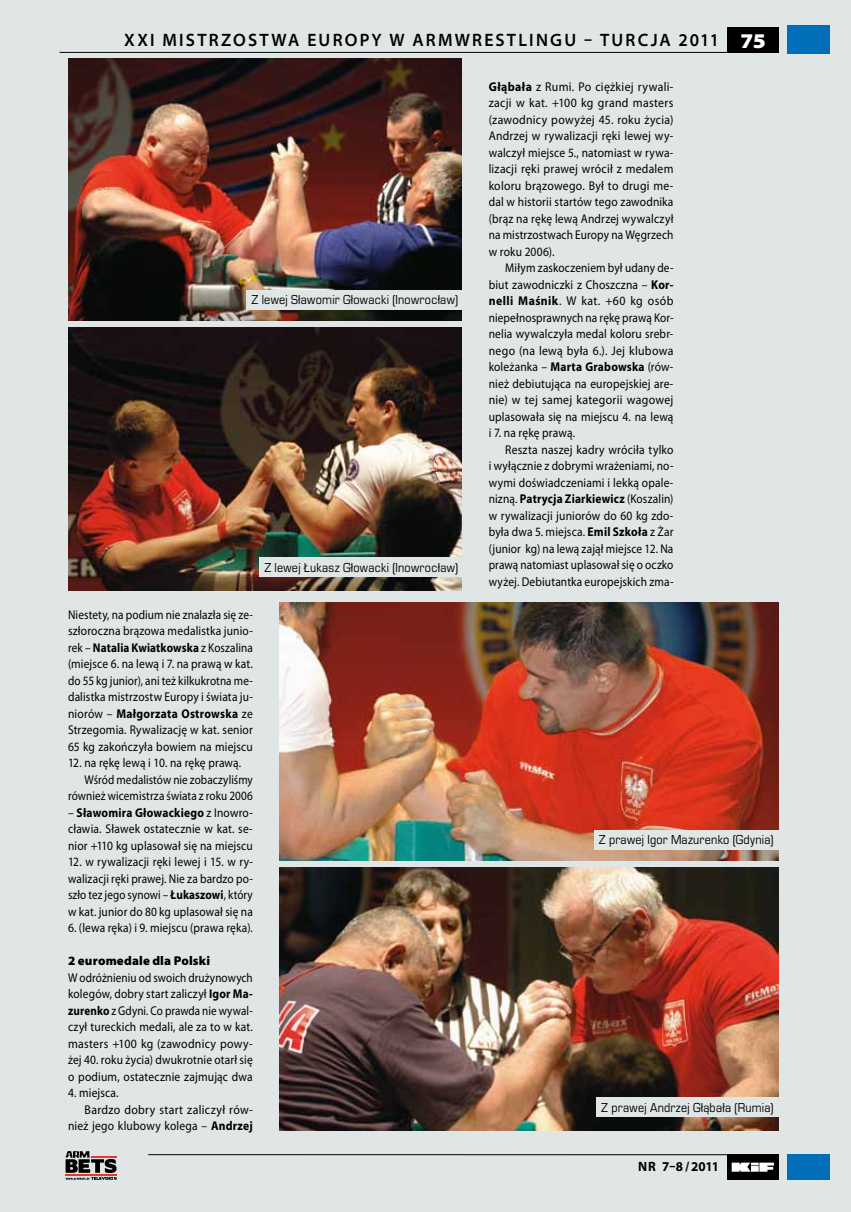
<style>
.page{position:relative;width:851px;height:1212px;background:#fff}
.page>*{position:absolute;margin:0;border:0;box-sizing:border-box;transform-origin:0 0}
.t1{font:900 semi-expanded 21px "Myriad Pro";color:#fff}
.t2{font:600 semi-expanded 18px "Myriad Pro";letter-spacing:.135em;color:#000;scale:.9 1}
.t3{font:13.5px "Eurostile TCE";letter-spacing:.02em;color:#000;scale:.9 1}
.t4{font:700 semi-expanded 13.5px "Myriad Pro";letter-spacing:-.005em;color:#000;scale:.9 1}
.t5{font:12.75px/16.5px "Myriad Pro";letter-spacing:.015em;color:#000;text-align:justify;scale:.88 1}
.t6{font:12.75px/16.5px "Myriad Pro";letter-spacing:.015em;color:#000;text-align:justify;scale:.93 1}
.t7{font:12.75px/16.5px "Myriad Pro";letter-spacing:.015em;color:#000;text-align:justify;scale:.9 1}
.t8{font:12.75px/16.5px "Myriad Pro";letter-spacing:.015em;color:#000;text-align:justify;scale:.89 1}
.t9{font:12.75px/16.5px "Myriad Pro";letter-spacing:.015em;color:#000;text-align:justify;scale:.91 1}
.t10{font:12.75px "Myriad Pro";letter-spacing:.015em;color:#000;scale:.87 1}
.t11{font:900 12.75px "Myriad Pro";letter-spacing:.015em;color:#000}
.s1{font-weight:700}
</style>
<div class="page">
<div style="left:0;top:0;width:850px;height:1212px;background:#e0e5e6"></div>
<img style="left:68px;top:58px;width:393px;height:263px">
<img style="left:279px;top:602px;width:499px;height:259px">
<img style="left:68px;top:327px;width:393px;height:263px">
<img style="left:279px;top:867px;width:499px;height:263px">
<div style="left:246px;top:290px;width:217px;height:19px;background:#e0e5e6"></div>
<div style="left:593px;top:830px;width:185px;height:19px;background:#e0e5e6"></div>
<div style="left:259px;top:557px;width:204px;height:20px;background:#e0e5e6"></div>
<div style="left:596px;top:1097px;width:182px;height:19px;background:#e0e5e6"></div>
<svg style="left:65px;top:1151px;width:52px;height:29px"></svg>
<hr style="left:60px;top:52px;width:718px;height:1px;background:#000">
<div style="left:787px;top:25px;width:42px;height:29px;background:#006fb8"></div>
<div style="left:787px;top:1154px;width:42px;height:26px;background:#006fb8"></div>
<div style="left:727px;top:27px;width:51px;height:25px;background:#000"></div>
<div style="left:727px;top:1154px;width:51px;height:26px;background:#000"></div>
<svg style="left:731px;top:1162px;width:42px;height:10px"></svg>
<hr style="left:148px;top:1154px;width:630px;height:1px;background:#000">
<h2 class="t2" style="left:124px;top:30px;width:662px">XXI MISTRZOSTWA EUROPY W ARMWRESTLINGU – TURCJA 2011</h2>
<p class="t3" style="left:251px;top:292px;width:231px">Z lewej Sławomir Głowacki (Inowrocław)</p>
<p class="t3" style="left:264px;top:560px;width:217px">Z lewej Łukasz Głowacki (Inowrocław)</p>
<p class="t6" style="left:488px;top:78px;width:200px"><span class="s1">Głąbała</span> z Rumi. Po ciężkiej rywali&shy;zacji w kat. +100 kg grand masters (zawodnicy powyżej 45. roku życia)<br>Andrzej w rywalizacji ręki lewej wy&shy;walczył miejsce 5., natomiast w rywa&shy;lizacji ręki prawej wrócił z medalem koloru brązowego. Był to drugi me&shy;dal w historii startów tego zawodnika (brąz na rękę lewą Andrzej wywalczył na mistrzostwach Europy na Węgrzech w roku 2006).</p>
<p class="t8" style="left:488px;top:260px;width:209px;text-indent:16px">Miłym zaskoczeniem był udany de&shy;biut zawodniczki z Choszczna – <span class="s1">Kor&shy;nelli Maśnik</span>. W kat. +60 kg osób niepełnosprawnych na rękę prawą Kor&shy;nelia wywalczyła medal koloru srebr&shy;nego (na lewą była 6.). Jej klubowa koleżanka – <span class="s1">Marta Grabowska</span> (rów&shy;nież debiutująca na europejskiej are&shy;nie) w tej samej kategorii wagowej uplasowała się na miejscu 4. na lewą i 7. na rękę prawą.</p>
<p class="t9" style="left:488px;top:441px;width:204px;text-indent:16px">Reszta naszej kadry wróciła tylko i wyłącznie z dobrymi wrażeniami, no&shy;wymi doświadczeniami i lekką opale&shy;nizną. <span class="s1">Patrycja Ziarkiewicz</span> (Koszalin) w rywalizacji juniorów do 60 kg zdo&shy;była dwa 5. miejsca. <span class="s1">Emil Szkoła</span> z Żar (junior kg) na lewą zajął miejsce 12. Na prawą natomiast uplasował się o oczko wyżej. Debiutantka europejskich zma-</p>
<h1 class="t1" style="left:740px;top:28px;width:26px">75</h1>
<p class="t5" style="left:68px;top:606px;width:211px">Niestety, na podium nie znalazła się ze&shy;szłoroczna brązowa medalistka junio&shy;rek – <span class="s1">Natalia Kwiatkowska</span> z Koszalina (miejsce 6. na lewą i 7. na prawą w kat. do 55 kg junior), ani też kilkukrotna me&shy;dalistka mistrzostw Europy i świata ju&shy;niorów – <span class="s1">Małgorzata Ostrowska</span> ze Strzegomia. Rywalizację w kat. senior 65 kg zakończyła bowiem na miejscu</p>
<p class="t7" style="left:68px;top:755px;width:194px">12. na rękę lewą i 10. na rękę prawą.</p>
<p class="t10" style="left:85px;top:772px;width:195px">Wśród medalistów nie zobaczyliśmy</p>
<p class="t5" style="left:68px;top:788px;width:211px">również wicemistrza świata z roku 2006</p>
<p class="t7" style="left:68px;top:804px;width:207px">– <span class="s1">Sławomira Głowackiego</span> z Inowro&shy;cławia. Sławek ostatecznie w kat. se&shy;nior +110 kg uplasował się na miejscu</p>
<p class="t7" style="left:68px;top:854px;width:207px">12. w rywalizacji ręki lewej i 15. w ry&shy;walizacji ręki prawej. Nie za bardzo po&shy;szło tez jego synowi – <span class="s1">Łukaszowi</span>, który w kat. junior do 80 kg uplasował się na</p>
<p class="t7" style="left:68px;top:920px;width:207px">6. (lewa ręka) i 9. miejscu (prawa ręka).</p>
<p class="t11" style="left:68px;top:952px;width:143px">2 euromedale dla Polski</p>
<p class="t5" style="left:68px;top:969px;width:211px">W odróżnieniu od swoich drużynowych kolegów, dobry start zaliczył <span class="s1">Igor Ma&shy;zurenko</span> z Gdyni. Co prawda nie wywal&shy;czył tureckich medali, ale za to w kat. masters +100 kg (zawodnicy powy&shy;żej 40. roku życia) dwukrotnie otarł się o podium, ostatecznie zajmując dwa</p>
<p class="t7" style="left:68px;top:1085px;width:58px">4. miejsca.</p>
<p class="t6" style="left:85px;top:1101px;width:182px">Bardzo dobry start zaliczył rów-</p>
<p class="t7" style="left:68px;top:1118px;width:207px">nież jego klubowy kolega – <span class="s1">Andrzej</span></p>
<p class="t3" style="left:598px;top:832px;width:196px">Z prawej Igor Mazurenko (Gdynia)</p>
<p class="t3" style="left:601px;top:1100px;width:193px">Z prawej Andrzej Głąbała (Rumia)</p>
<p class="t4" style="left:638px;top:1159px;width:91px">nr 7–8/2011</p>
</div>
